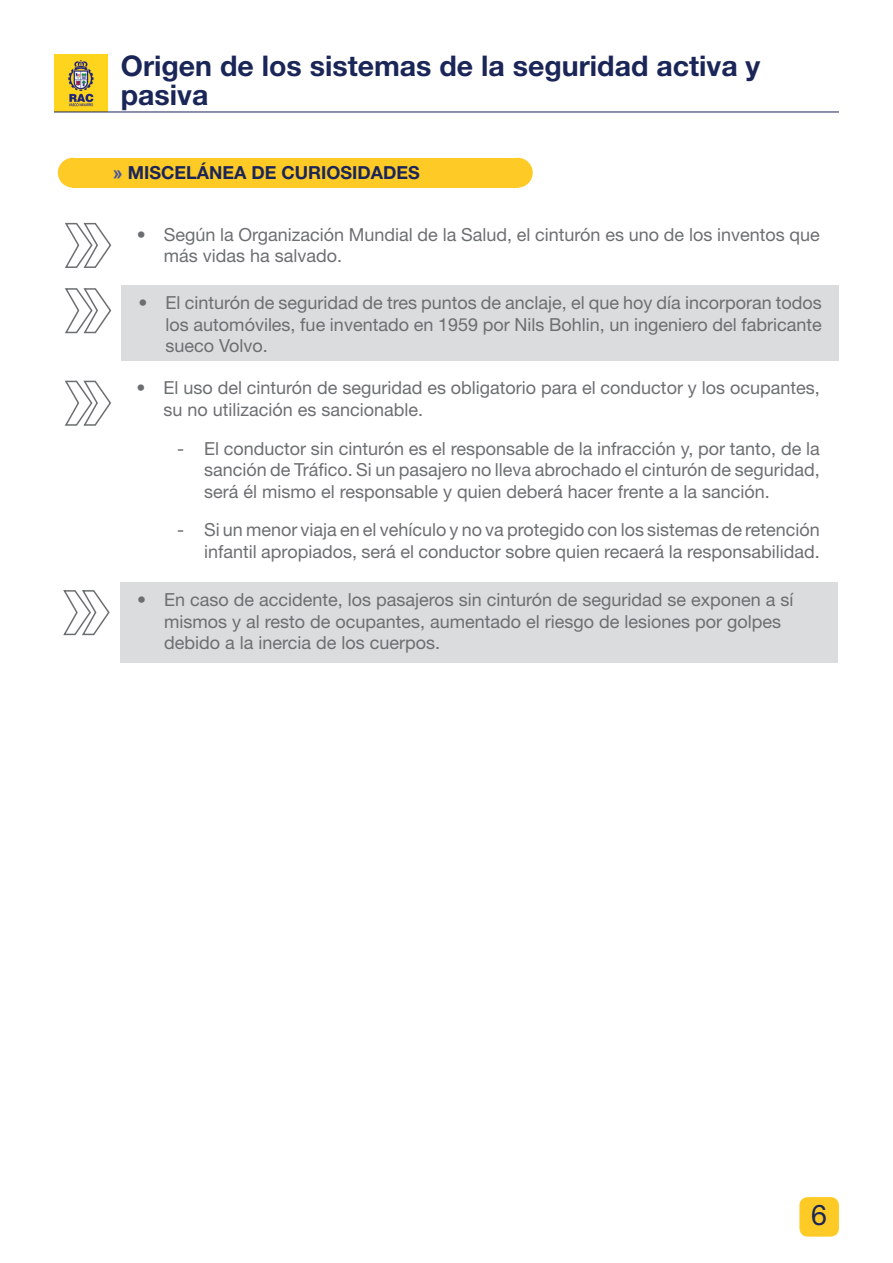
<style>
.page{position:relative;width:893px;height:1263px;background:#fff}
.page>*{position:absolute;margin:0;border:0;box-sizing:border-box;transform-origin:0 0}
.t1{font:700 28.5px/28.5px "Helvetica Neue LT Std";color:#1b2658}
.t2{font:28.5px "Helvetica Neue LT Std";color:#1b2658}
.t3{font:18px/21.6px "Helvetica Neue LT Std";color:#6c6f71}
.t4{font:700 18px "Helvetica Neue LT Std";color:#1b2658}
.s1{font-family:"Arial";color:#48569b}
</style>
<div class="page">
<div style="left:799px;top:1197px;width:40px;height:39px;background:#feca26;border-radius:9px"></div>
<div style="left:77px;top:158px;width:437px;height:30px;background:#feca26"></div>
<div style="left:503px;top:158px;width:30px;height:30px;background:#feca26;border-radius:50%"></div>
<div style="left:58px;top:158px;width:30px;height:30px;background:#feca26;border-radius:50%"></div>
<div style="left:122px;top:285px;width:717px;height:75px;background:#dadcdd"></div>
<div style="left:120px;top:582px;width:717px;height:80px;background:#dadcdd"></div>
<svg style="left:65px;top:288px;width:47px;height:46px"></svg>
<svg style="left:63px;top:590px;width:47px;height:46px"></svg>
<svg style="left:65px;top:222px;width:47px;height:46px"></svg>
<svg style="left:64px;top:380px;width:47px;height:46px"></svg>
<img style="left:54px;top:54px;width:53px;height:57px">
<hr style="left:54px;top:112px;width:785px;height:1px;background:#1b2658">
<h1 class="t1" style="left:121px;top:51px;width:641px">Origen de los sistemas de la seguridad activa y pasiva</h1>
<p class="t4" style="left:113px;top:162px;width:308px"><span class="s1">»</span> MISCELÁNEA DE CURIOSIDADES</p>
<p class="t3" style="left:164px;top:223px;width:658px;text-indent:-27px">• Según la Organización Mundial de la Salud, el cinturón es uno de los inventos que más vidas ha salvado.</p>
<p class="t3" style="left:166px;top:291px;width:658px;text-align:justify;text-indent:-27px">• El cinturón de seguridad de tres puntos de anclaje, el que hoy día incorporan todos los automóviles, fue inventado en 1959 por Nils Bohlin, un ingeniero del fabricante sueco Volvo.</p>
<p class="t3" style="left:164px;top:377px;width:658px;text-indent:-27px">• El uso del cinturón de seguridad es obligatorio para el conductor y los ocupantes, su no utilización es sancionable.</p>
<p class="t3" style="left:204px;top:437px;width:617px;text-align:justify;text-indent:-27px">- El conductor sin cinturón es el responsable de la infracción y, por tanto, de la sanción de Tráfico. Si un pasajero no lleva abrochado el cinturón de seguridad, será él mismo el responsable y quien deberá hacer frente a la sanción.</p>
<p class="t3" style="left:177px;top:519px;width:644px;text-align:right">- Si un menor viaja en el vehículo y no va protegido con los sistemas de retención infantil apropiados, será el conductor sobre quien recaerá la responsabilidad.</p>
<p class="t3" style="left:164px;top:588px;width:631px;text-indent:-27px">• En caso de accidente, los pasajeros sin cinturón de seguridad se exponen a sí mismos y al resto de ocupantes, aumentado el riesgo de lesiones por golpes debido a la inercia de los cuerpos.</p>
<h1 class="t2" style="left:811px;top:1198px;width:17px">6</h1>
</div>
